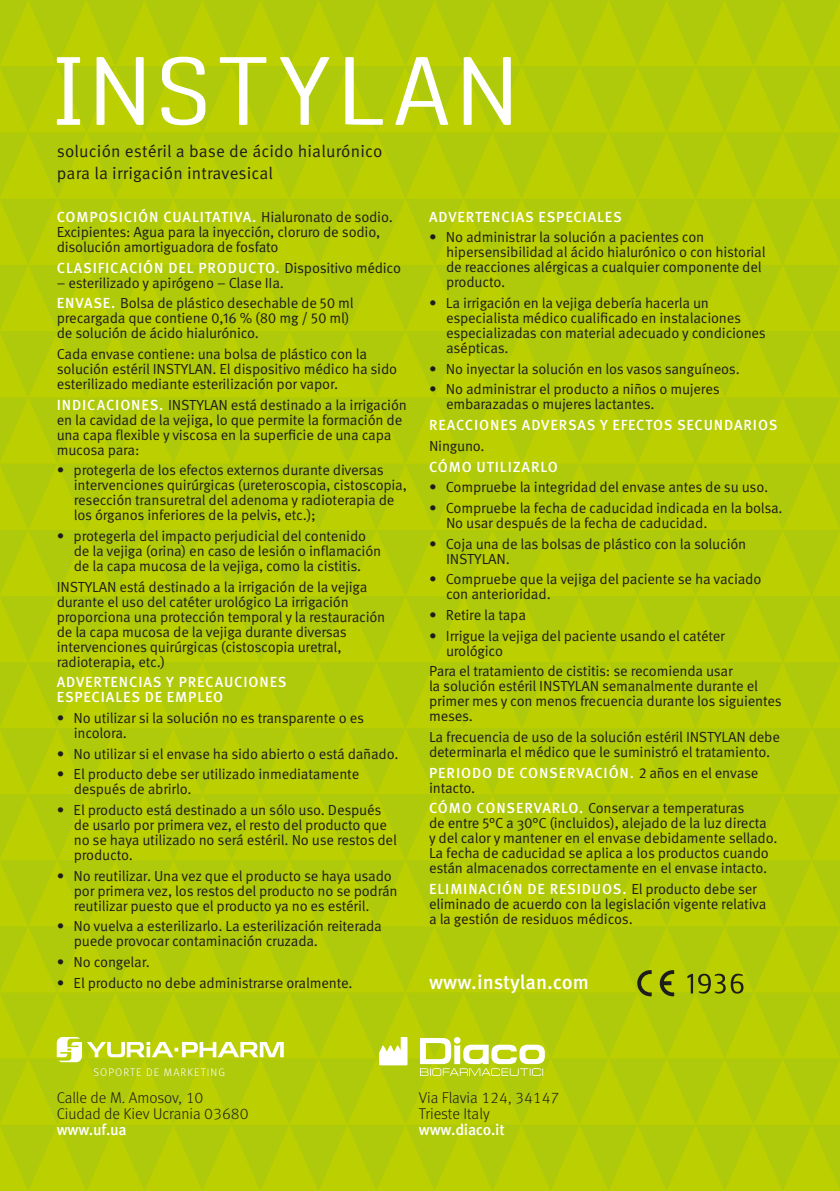
<style>
.page{position:relative;width:840px;height:1191px;background:#fff}
.page>*{position:absolute;margin:0;border:0;box-sizing:border-box;transform-origin:0 0}
.t1{font:500 20px "Meta Pro";color:#fff}
.t2{font:17px/22px "Meta Pro Norm";letter-spacing:.01em;color:#1d1d1b}
.t3{font:300 15.6px/16px "Meta Pro";color:#1d1d1b}
.t4{font:500 15.6px "Meta Pro";letter-spacing:-.015em;color:#fff}
.t5{font:14.6px/15px "Meta Pro Norm";letter-spacing:-.015em;color:#1d1d1b}
.t6{font:500 14.6px/15px "Meta Pro";letter-spacing:.06em;color:#fff}
.t7{font:300 11px "Meta Pro";letter-spacing:.1em;color:#fff}
.s1{font-family:"Meta Pro Norm";font-weight:400;color:#1d1d1b}
.s2{font-family:"Meta Pro";font-weight:500;color:#fff}
</style>
<div class="page">
<div style="left:0;top:0;width:839px;height:1191px;background:#b6cc07"></div>
<p class="t2" style="left:57px;top:139px;width:327px">solución estéril a base de ácido hialurónico para la irrigación intravesical</p>
<p class="t6" style="left:57px;top:208px;width:337px">COMPOSICIÓN CUALITATIVA. <span class="s1">Hialuronato de sodio.</span></p>
<p class="t5" style="left:57px;top:223px;width:325px">Excipientes: Agua para la inyección, cloruro de sodio, disolución amortiguadora de fosfato</p>
<p class="t6" style="left:57px;top:259px;width:345px">CLASIFICACIÓN DEL PRODUCTO. <span class="s1">Dispositivo médico</span></p>
<p class="t5" style="left:57px;top:271px;width:298px;line-height:20.6px">– esterilizado y apirógeno – Clase IIa.<br><span class="s2">ENVASE.</span> Bolsa de plástico desechable de 50 ml</p>
<p class="t5" style="left:57px;top:310px;width:294px">precargada que contiene 0,16 % (80 mg / 50 ml) de solución de ácido hialurónico.</p>
<p class="t5" style="left:57px;top:345px;width:342px">Cada envase contiene: una bolsa de plástico con la solución estéril INSTYLAN. El dispositivo médico ha sido esterilizado mediante esterilización por vapor.</p>
<p class="t5" style="left:57px;top:396px;width:351px"><span class="s2">INDICACIONES.</span> INSTYLAN está destinado a la irrigación en la cavidad de la vejiga, lo que permite la formación de una capa flexible y viscosa en la superficie de una capa mucosa para:</p>
<p class="t5" style="left:74px;top:462px;width:334px;text-indent:-17px">• protegerla de los efectos externos durante diversas intervenciones quirúrgicas (ureteroscopia, cistoscopia, resección transuretral del adenoma y radioterapia de los órganos inferiores de la pelvis, etc.);</p>
<p class="t5" style="left:74px;top:527px;width:309px;text-indent:-17px">• protegerla del impacto perjudicial del contenido de la vejiga (orina) en caso de lesión o inflamación de la capa mucosa de la vejiga, como la cistitis.</p>
<p class="t5" style="left:57px;top:578px;width:330px">INSTYLAN está destinado a la irrigación de la vejiga durante el uso del catéter urológico La irrigación proporciona una protección temporal y la restauración de la capa mucosa de la vejiga durante diversas intervenciones quirúrgicas (cistoscopia uretral, radioterapia, etc.)</p>
<p class="t6" style="left:57px;top:674px;width:231px">ADVERTENCIAS Y PRECAUCIONES<br>ESPECIALES DE EMPLEO</p>
<p class="t5" style="left:74px;top:709px;width:292px;text-indent:-17px">• No utilizar si la solución no es transparente o es incolora.</p>
<p class="t5" style="left:57px;top:745px;width:343px">• No utilizar si el envase ha sido abierto o está dañado.</p>
<p class="t5" style="left:74px;top:766px;width:287px;text-indent:-17px">• El producto debe ser utilizado inmediatamente después de abrirlo.</p>
<p class="t5" style="left:74px;top:801px;width:324px;text-indent:-17px">• El producto está destinado a un sólo uso. Después de usarlo por primera vez, el resto del producto que no se haya utilizado no será estéril. No use restos del producto.</p>
<p class="t5" style="left:74px;top:867px;width:325px;text-indent:-17px">• No reutilizar. Una vez que el producto se haya usado por primera vez, los restos del producto no se podrán reutilizar puesto que el producto ya no es estéril.</p>
<p class="t5" style="left:74px;top:918px;width:309px;text-indent:-17px">• No vuelva a esterilizarlo. La esterilización reiterada puede provocar contaminación cruzada.</p>
<p class="t5" style="left:57px;top:953px;width:95px">• No congelar.</p>
<p class="t5" style="left:57px;top:974px;width:297px">• El producto no debe administrarse oralmente.</p>
<p class="t6" style="left:429px;top:208px;width:194px">ADVERTENCIAS ESPECIALES</p>
<p class="t5" style="left:446px;top:229px;width:321px;text-indent:-17px">• No administrar la solución a pacientes con hipersensibilidad al ácido hialurónico o con historial de reacciones alérgicas a cualquier componente del producto.</p>
<p class="t5" style="left:446px;top:294px;width:321px;text-indent:-17px">• La irrigación en la vejiga debería hacerla un especialista médico cualificado en instalaciones especializadas con material adecuado y condiciones asépticas.</p>
<p class="t5" style="left:429px;top:360px;width:312px">• No inyectar la solución en los vasos sanguíneos.</p>
<p class="t5" style="left:446px;top:381px;width:275px;text-indent:-17px">• No administrar el producto a niños o mujeres embarazadas o mujeres lactantes.</p>
<p class="t6" style="left:429px;top:416px;width:349px">REACCIONES ADVERSAS Y EFECTOS SECUNDARIOS</p>
<p class="t5" style="left:429px;top:437px;width:57px">Ninguno.</p>
<p class="t6" style="left:429px;top:458px;width:130px">CÓMO UTILIZARLO</p>
<p class="t5" style="left:429px;top:479px;width:340px">• Compruebe la integridad del envase antes de su uso.</p>
<p class="t5" style="left:446px;top:499px;width:338px;text-indent:-17px">• Compruebe la fecha de caducidad indicada en la bolsa.<br>No usar después de la fecha de caducidad.</p>
<p class="t5" style="left:446px;top:535px;width:301px;text-indent:-17px">• Coja una de las bolsas de plástico con la solución<br>INSTYLAN.</p>
<p class="t5" style="left:446px;top:571px;width:317px;text-indent:-17px">• Compruebe que la vejiga del paciente se ha vaciado con anterioridad.</p>
<p class="t5" style="left:429px;top:606px;width:98px">• Retire la tapa</p>
<p class="t5" style="left:446px;top:627px;width:280px;text-indent:-17px">• Irrigue la vejiga del paciente usando el catéter urológico</p>
<p class="t5" style="left:429px;top:663px;width:354px">Para el tratamiento de cistitis: se recomienda usar<br>la solución estéril INSTYLAN semanalmente durante el primer mes y con menos frecuencia durante los siguientes meses.</p>
<p class="t5" style="left:429px;top:728px;width:352px">La frecuencia de uso de la solución estéril INSTYLAN debe determinarla el médico que le suministró el tratamiento.</p>
<p class="t6" style="left:429px;top:764px;width:330px">PERIODO DE CONSERVACIÓN. <span class="s1">2 años en el envase</span></p>
<p class="t5" style="left:429px;top:776px;width:316px;line-height:20.6px">intacto.<br><span class="s2">CÓMO CONSERVARLO.</span> Conservar a temperaturas</p>
<p class="t5" style="left:429px;top:815px;width:350px">de entre 5°C a 30°C (incluidos), alejado de la luz directa<br>y del calor y mantener en el envase debidamente sellado.<br>La fecha de caducidad se aplica a los productos cuando están almacenados correctamente en el envase intacto.</p>
<p class="t6" style="left:429px;top:880px;width:329px">ELIMINACIÓN DE RESIDUOS. <span class="s1">El producto debe ser</span></p>
<p class="t5" style="left:429px;top:895px;width:339px">eliminado de acuerdo con la legislación vigente relativa a la gestión de residuos médicos.</p>
<h1 class="t1" style="left:429px;top:966px;width:161px">www.instylan.com</h1>
<p class="t7" style="left:93px;top:1064px;width:133px">SOPORTE DE MARKETING</p>
<p class="t3" style="left:57px;top:1088px;width:193px">Calle de M. Amosov, 10<br>Ciudad de Kiev Ucrania 03680</p>
<p class="t4" style="left:57px;top:1117px;width:72px">www.uf.ua</p>
<p class="t3" style="left:418px;top:1088px;width:142px">Via Flavia 124, 34147<br>Trieste Italy</p>
<p class="t4" style="left:418px;top:1117px;width:87px">www.diaco.it</p>
</div>
